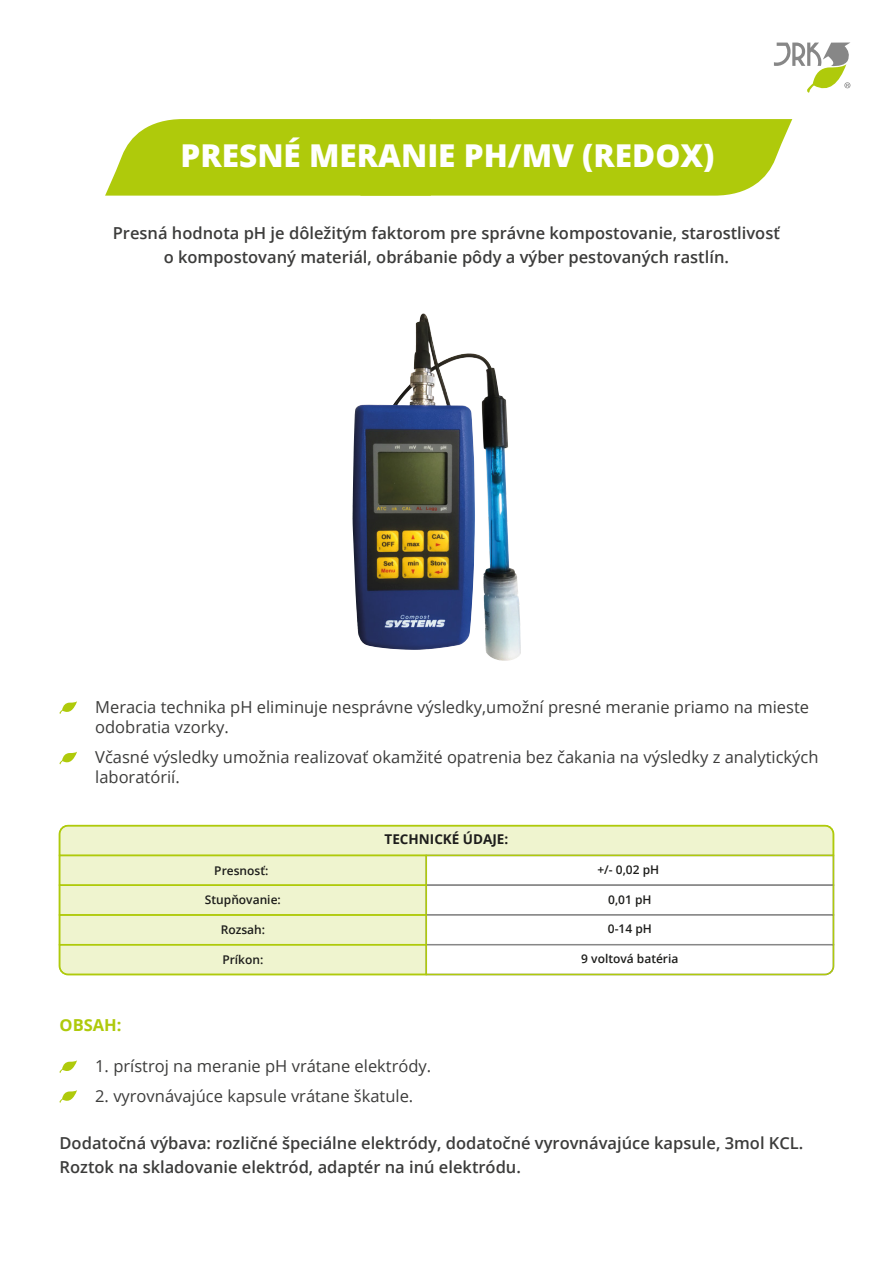
<style>
.page{position:relative;width:893px;height:1263px;background:#fff}
.page>*{position:absolute;margin:0;border:0;box-sizing:border-box;transform-origin:0 0}
.t1{font:800 31.5px "Open Sans";color:#fff}
.t2{font:600 16.5px/24px "Open Sans";color:#3c3c3b}
.t3{font:16.5px/19.8px "Open Sans";color:#3c3c3b}
.t4{font:700 16.5px "Open Sans";color:#afca0b}
.t5{font:700 13.5px "Open Sans";color:#1d1d1b}
.t6{font:600 12px "Open Sans";color:#1d1d1b}
</style>
<div class="page">
<svg style="left:59px;top:701px;width:18px;height:13px"></svg>
<svg style="left:59px;top:752px;width:18px;height:13px"></svg>
<svg style="left:59px;top:1060px;width:18px;height:13px"></svg>
<svg style="left:59px;top:1090px;width:18px;height:13px"></svg>
<svg style="left:105px;top:119px;width:687px;height:77px;background:#b4cd1a"></svg>
<svg style="left:774px;top:43px;width:76px;height:50px"></svg>
<div style="left:425px;top:884px;width:409px;height:32px;background:#fff;border:2px solid #878787"></div>
<div style="left:60px;top:855px;width:366px;height:30px;background:#eff4cf"></div>
<div style="left:60px;top:885px;width:366px;height:30px;background:#eff4cf"></div>
<div style="left:59px;top:884px;width:368px;height:32px;border:2px solid #afca0b"></div>
<div style="left:425px;top:914px;width:409px;height:31px;background:#fff;border:2px solid #878787"></div>
<div style="left:60px;top:915px;width:366px;height:30px;background:#eff4cf"></div>
<div style="left:59px;top:914px;width:368px;height:31px;border:2px solid #afca0b"></div>
<svg style="left:58px;top:943px;width:777px;height:33px"></svg>
<svg style="left:58px;top:824px;width:777px;height:33px;background:#eaf1c4"></svg>
<div style="left:59px;top:825px;width:775px;height:150px;border:2px solid #afca0b;border-radius:9px"></div>
<img style="left:352px;top:313px;width:169px;height:348px">
<h1 class="t1" style="left:181px;top:132px;width:535px">PRESNÉ MERANIE PH/MV (REDOX)</h1>
<p class="t2" style="left:113px;top:221px;width:669px;text-align:center">Presná hodnota pH je dôležitým faktorom pre správne kompostovanie, starostlivosť o kompostovaný materiál, obrábanie pôdy a výber pestovaných rastlín.</p>
<p class="t3" style="left:95px;top:697px;width:715px">Meracia technika pH eliminuje nesprávne výsledky,umožní presné meranie priamo na mieste odobratia vzorky.</p>
<p class="t3" style="left:95px;top:747px;width:725px">Včasné výsledky umožnia realizovať okamžité opatrenia bez čakania na výsledky z analytických laboratórií.</p>
<p class="t6" style="left:214px;top:862px;width:56px">Presnosť:</p>
<p class="t6" style="left:205px;top:892px;width:77px">Stupňovanie:</p>
<p class="t6" style="left:221px;top:922px;width:46px">Rozsah:</p>
<p class="t6" style="left:222px;top:951px;width:43px">Príkon:</p>
<p class="t5" style="left:385px;top:830px;width:125px">TECHNICKÉ ÚDAJE:</p>
<p class="t4" style="left:60px;top:1013px;width:64px">OBSAH:</p>
<p class="t3" style="left:95px;top:1056px;width:338px">1. prístroj na meranie pH vrátane elektródy.</p>
<p class="t3" style="left:95px;top:1086px;width:320px">2. vyrovnávajúce kapsule vrátane škatule.</p>
<p class="t6" style="left:597px;top:861px;width:63px">+/- 0,02 pH</p>
<p class="t6" style="left:608px;top:891px;width:45px">0,01 pH</p>
<p class="t6" style="left:608px;top:921px;width:46px">0-14 pH</p>
<p class="t6" style="left:581px;top:950px;width:99px">9 voltová batéria</p>
<p class="t2" style="left:60px;top:1130px;width:745px">Dodatočná výbava: rozličné špeciálne elektródy, dodatočné vyrovnávajúce kapsule, 3mol KCL.<br>Roztok na skladovanie elektród, adaptér na inú elektródu.</p>
</div>
